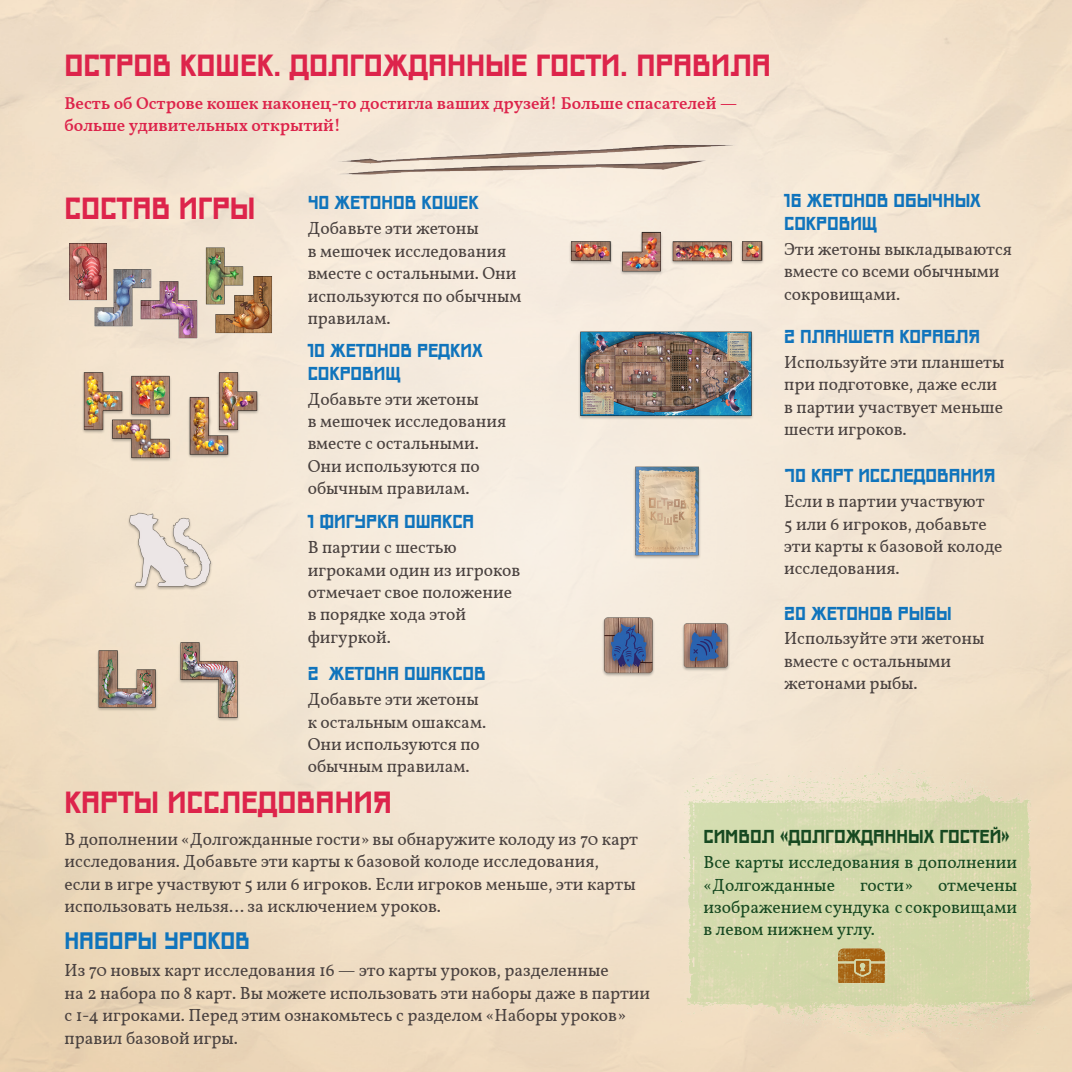
<style>
.page{position:relative;width:1072px;height:1072px;background:#fff}
.page>*{position:absolute;margin:0;border:0;box-sizing:border-box;transform-origin:0 0}
.t1{font:700 31.5px "Just Square LT Std Cyr";color:#dd244b}
.t2{font:700 24.5px "Just Square LT Std Cyr";color:#1074bc}
.t3{font:700 19.25px/23.1px "Just Square LT Std Cyr";color:#1074bc}
.t4{font:700 19.25px "Just Square LT Std Cyr";color:#174921}
.t5{font:17.5px/22.4px "Vollkorn";color:#49413f}
.t6{font:17.5px/22.4px "Vollkorn";color:#174921}
.p_intro{font:600 17.15px/22.8px "Vollkorn";color:#dd244b}
</style>
<div class="page">
<img style="left:64px;top:241px;width:211px;height:99px">
<img style="left:64px;top:501px;width:211px;height:99px">
<img style="left:561px;top:201px;width:210px;height:99px">
<img style="left:64px;top:630px;width:211px;height:99px">
<img style="left:561px;top:594px;width:210px;height:99px">
<img style="left:64px;top:364px;width:211px;height:99px">
<img style="left:561px;top:462px;width:210px;height:99px">
<img style="left:561px;top:325px;width:210px;height:99px">
<img style="left:335px;top:138px;width:402px;height:44px">
<img style="left:608px;top:734px;width:463px;height:334px">
<img style="left:836px;top:941px;width:50px;height:49px">
<h1 class="t1" style="left:64px;top:49px;width:707px">ОСТРОВ КОШЕК. ДОЛГОЖДАННЫЕ ГОСТИ. ПРАВИЛА</h1>
<p class="p_intro" style="left:64px;top:92px;width:674px">Весть об Острове кошек наконец-то достигла ваших друзей! Больше спасателей — больше удивительных открытий!</p>
<h3 class="t3" style="left:784px;top:189px;width:198px">16 ЖЕТОНОВ ОБЫЧНЫХ<br>СОКРОВИЩ</h3>
<p class="t5" style="left:784px;top:238px;width:229px">Эти жетоны выкладываются вместе со всеми обычными сокровищами.</p>
<h1 class="t1" style="left:64px;top:192px;width:192px">СОСТАВ ИГРЫ</h1>
<h3 class="t3" style="left:308px;top:191px;width:172px">40 ЖЕТОНОВ КОШЕК</h3>
<p class="t5" style="left:308px;top:217px;width:173px">Добавьте эти жетоны</p>
<p class="t5" style="left:308px;top:240px;width:215px">в мешочек исследования вместе с остальными. Они используются по обычным правилам.</p>
<h3 class="t3" style="left:784px;top:325px;width:197px">2 ПЛАНШЕТА КОРАБЛЯ</h3>
<p class="t5" style="left:784px;top:351px;width:222px">Используйте эти планшеты при подготовке, даже если в партии участвует меньше шести игроков.</p>
<h3 class="t3" style="left:308px;top:338px;width:176px">10 ЖЕТОНОВ РЕДКИХ<br>СОКРОВИЩ</h3>
<p class="t5" style="left:308px;top:388px;width:173px">Добавьте эти жетоны</p>
<p class="t5" style="left:308px;top:410px;width:200px">в мешочек исследования вместе с остальными.</p>
<p class="t5" style="left:308px;top:455px;width:174px">Они используются по обычным правилам.</p>
<h3 class="t3" style="left:784px;top:464px;width:213px">70 КАРТ ИССЛЕДОВАНИЯ</h3>
<p class="t5" style="left:784px;top:490px;width:220px">Если в партии участвуют<br>5 или 6 игроков, добавьте эти карты к базовой колоде исследования.</p>
<h3 class="t3" style="left:308px;top:510px;width:168px">1 ФИГУРКА ОШАКСА</h3>
<p class="t5" style="left:308px;top:536px;width:214px">В партии с шестью игроками один из игроков отмечает свое положение в порядке хода этой фигуркой.</p>
<h3 class="t3" style="left:784px;top:601px;width:169px">20 ЖЕТОНОВ РЫБЫ</h3>
<p class="t5" style="left:784px;top:627px;width:202px">Используйте эти жетоны вместе с остальными жетонами рыбы.</p>
<h3 class="t3" style="left:308px;top:662px;width:180px">2 ЖЕТОНА ОШАКСОВ</h3>
<p class="t5" style="left:308px;top:688px;width:173px">Добавьте эти жетоны</p>
<p class="t5" style="left:308px;top:711px;width:180px">к остальным ошаксам.</p>
<p class="t5" style="left:308px;top:733px;width:174px">Они используются по обычным правилам.</p>
<h1 class="t1" style="left:64px;top:785px;width:329px">КАРТЫ ИССЛЕДОВАНИЯ</h1>
<p class="t5" style="left:64px;top:828px;width:575px">В дополнении «Долгожданные гости» вы обнаружите колоду из 70 карт исследования. Добавьте эти карты к базовой колоде исследования, если в игре участвуют 5 или 6 игроков. Если игроков меньше, эти карты использовать нельзя… за исключением уроков.</p>
<h2 class="t2" style="left:64px;top:927px;width:187px">НАБОРЫ УРОКОВ</h2>
<p class="t5" style="left:64px;top:959px;width:546px">Из 70 новых карт исследования 16 — это карты уроков, разделенные</p>
<p class="t5" style="left:64px;top:982px;width:587px">на 2 набора по 8 карт. Вы можете использовать эти наборы даже в партии</p>
<p class="t5" style="left:64px;top:1004px;width:563px">с 1-4 игроками. Перед этим ознакомьтесь с разделом «Наборы уроков» правил базовой игры.</p>
<h3 class="t4" style="left:703px;top:826px;width:308px">СИМВОЛ «ДОЛГОЖДАННЫХ ГОСТЕЙ»</h3>
<p class="t6" style="left:703px;top:851px;width:315px">Все карты исследования в дополнении «Долгожданные</p>
<p class="t6" style="left:703px;top:873px;width:315px;text-align:justify;text-indent:235px">отмечены изображением сундука с сокровищами в левом нижнем углу.</p>
<p class="t6" style="left:860px;top:873px;width:55px">гости»</p>
</div>
